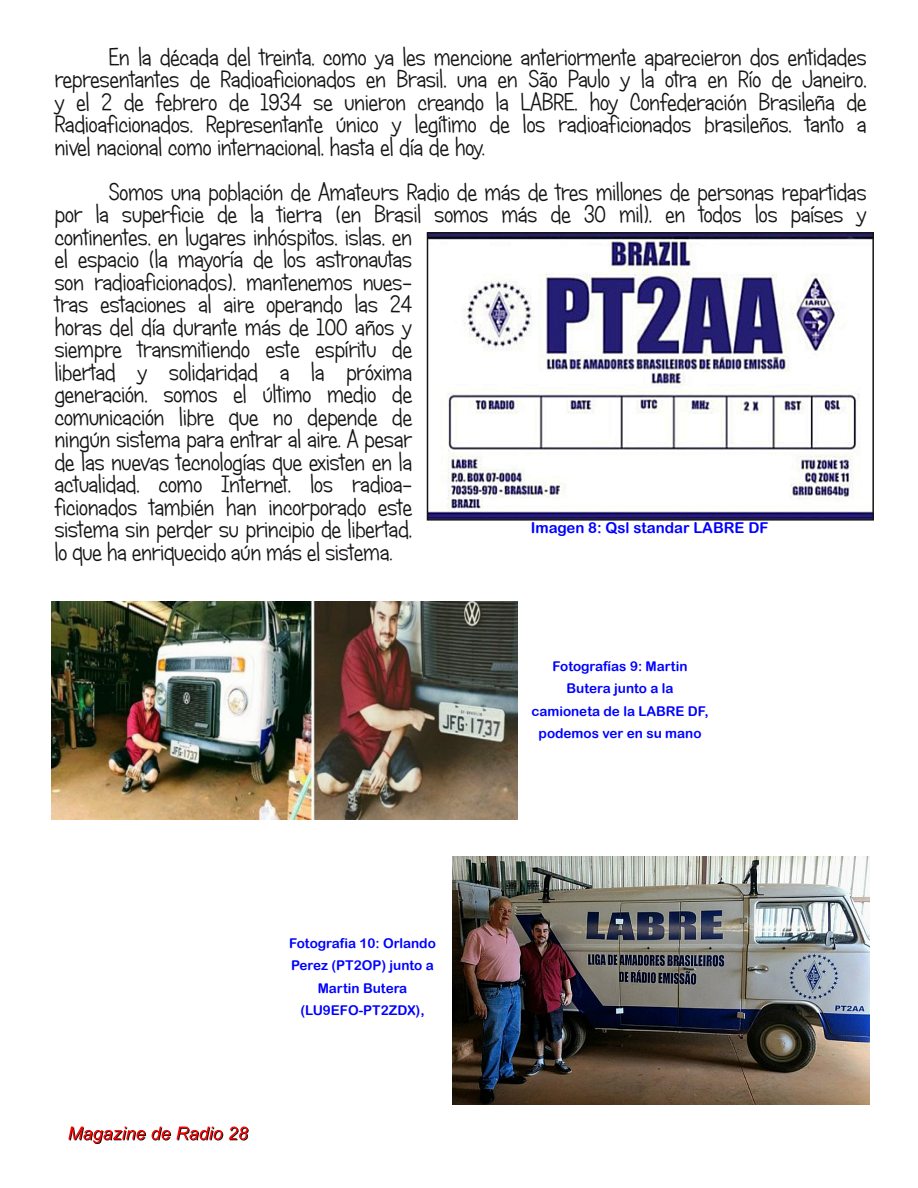
<style>
.page{position:relative;width:918px;height:1188px;background:#fff}
.page>*{position:absolute;margin:0;border:0;box-sizing:border-box;transform-origin:0 0}
.t1{font:24px/22.5px "Candy Round BTN";color:#161413;text-align:justify}
.t2{font:15px "Arial Rounded MT Bold";color:#00f}
.t3{font:13.5px/22.5px "Arial Rounded MT Bold";color:#00f;text-align:center}
</style>
<div class="page">
<svg style="left:68px;top:1127px;width:78px;height:17px"></svg>
<svg style="left:152px;top:1127px;width:71px;height:14px"></svg>
<svg style="left:229px;top:1127px;width:20px;height:14px"></svg>
<img style="left:430px;top:235px;width:441px;height:283px">
<div style="left:427px;top:232px;width:447px;height:289px;border:2px solid #161413"></div>
<img style="left:51px;top:601px;width:466px;height:218px">
<img style="left:452px;top:857px;width:418px;height:248px">
<p class="t1" style="left:55px;top:46px;width:813px;text-indent:54px">En la década del treinta, como ya les mencione anteriormente aparecieron dos entidades representantes de Radioaficionados en Brasil, una en São Paulo y la otra en Río de Janeiro, y el 2 de febrero de 1934 se unieron creando la LABRE, hoy Confederación Brasileña de Radioaficionados, Representante único y legítimo de los radioaficionados brasileños, tanto a nivel nacional como internacional, hasta el día de hoy.</p>
<p class="t1" style="left:55px;top:181px;width:813px;text-align:left;text-indent:54px">Somos una población de Amateurs Radio de más de tres millones de personas repartidas por la superficie de la tierra (en Brasil somos más de 30 mil), en todos los países y continentes, en lugares inhóspitos, islas, en<br>el espacio (la mayoría de los astronautas<br>son radioaficionados), mantenemos nues‐<br>tras estaciones al aire operando las 24<br>horas del día durante más de 100 años y<br>siempre transmitiendo este espíritu de<br>libertad y solidaridad a la próxima<br>generación, somos el último medio de<br>comunicación libre que no depende de<br>ningún sistema para entrar al aire. A pesar<br>de las nuevas tecnologías que existen en la<br>actualidad, como Internet, los radioa‐<br>ficionados también han incorporado este<br>sistema sin perder su principio de libertad,<br>lo que ha enriquecido aún más el sistema.</p>
<p class="t2" style="left:531px;top:519px;width:239px">Imagen 8: Qsl standar LABRE DF</p>
<p class="t3" style="left:289px;top:932px;width:148px">Fotografia 10: Orlando<br>Perez (PT2OP) junto a<br>Martin Butera (LU9EFO-PT2ZDX),</p>
<p class="t3" style="left:531px;top:655px;width:179px">Fotografías 9: Martin<br>Butera junto a la camioneta de la LABRE DF, podemos ver en su mano</p>
</div>
